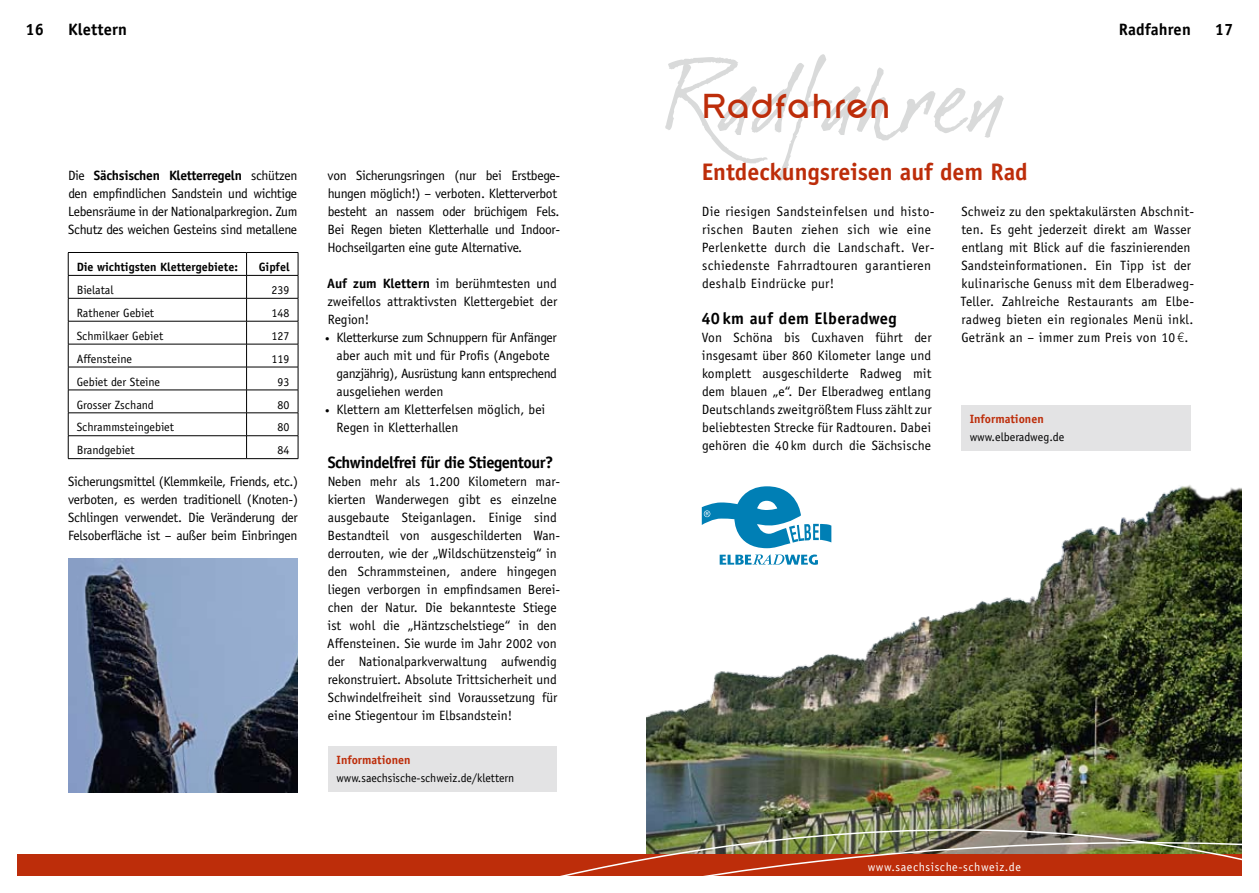
<style>
.page{position:relative;width:1259px;height:893px;background:#fff}
.page>*{position:absolute;margin:0;border:0;box-sizing:border-box;transform-origin:0 0}
.t1{font:700 36px "SF New Republic";letter-spacing:.045em;color:#bd2d0a}
.t2{font:700 24px "Officina Sans";color:#bd2d0a}
.t3{font:700 16.5px "Officina Sans";letter-spacing:-.035em;color:#000}
.t4{font:700 16.5px "Officina Sans";color:#000}
.t5{font:700 16.5px "Officina Sans";letter-spacing:.02em;color:#000}
.t6{font:13.5px/18px "Officina Sans";color:#000;text-align:justify}
.t7{font:13.5px/18px "Officina Sans";letter-spacing:-.02em;color:#000}
.t8{font:13.5px/18px "Officina Sans";letter-spacing:.03em;color:#000}
.t9{font:12px "Officina Sans";color:#000}
.t10{font:700 12px "Officina Sans";color:#000}
.t11{font:12px "Officina Sans";letter-spacing:.05em;color:#fff}
.t12{font:700 12px "Officina Sans";color:#bd2d0a}
.s1{font-weight:700}
.s2{font-size:9px}
.s3{font-family:"Humanist 521 BT";font-weight:300}
</style>
<div class="page">
<img style="left:68px;top:558px;width:230px;height:234px">
<hr style="left:68px;top:298px;width:178px;height:1px;background:#000">
<hr style="left:246px;top:298px;width:52px;height:1px;background:#000">
<hr style="left:68px;top:321px;width:178px;height:1px;background:#000">
<hr style="left:246px;top:321px;width:52px;height:1px;background:#000">
<hr style="left:68px;top:344px;width:178px;height:1px;background:#000">
<hr style="left:246px;top:344px;width:52px;height:1px;background:#000">
<hr style="left:68px;top:367px;width:178px;height:1px;background:#000">
<hr style="left:246px;top:367px;width:52px;height:1px;background:#000">
<hr style="left:68px;top:390px;width:178px;height:1px;background:#000">
<hr style="left:246px;top:390px;width:52px;height:1px;background:#000">
<hr style="left:68px;top:413px;width:178px;height:1px;background:#000">
<hr style="left:246px;top:413px;width:52px;height:1px;background:#000">
<hr style="left:68px;top:435px;width:178px;height:1px;background:#000">
<hr style="left:246px;top:435px;width:52px;height:1px;background:#000">
<hr style="left:68px;top:252px;width:178px;height:1px;background:#000">
<hr style="left:246px;top:252px;width:52px;height:1px;background:#000">
<hr style="left:68px;top:275px;width:178px;height:1px;background:#000">
<hr style="left:246px;top:275px;width:52px;height:1px;background:#000">
<svg style="left:68px;top:253px;width:1px;height:205px"></svg>
<svg style="left:246px;top:253px;width:1px;height:205px"></svg>
<svg style="left:298px;top:253px;width:1px;height:205px"></svg>
<hr style="left:68px;top:458px;width:178px;height:1px;background:#000">
<hr style="left:246px;top:458px;width:52px;height:1px;background:#000">
<img style="left:646px;top:485px;width:596px;height:269px">
<svg style="left:719px;top:554px;width:99px;height:11px"></svg>
<svg style="left:702px;top:486px;width:129px;height:62px"></svg>
<div style="left:17px;top:855px;width:1225px;height:21px;background:#bd2d0a"></div>
<img style="left:608px;top:754px;width:634px;height:122px">
<svg style="left:665px;top:54px;width:339px;height:127px"></svg>
<div style="left:961px;top:405px;width:230px;height:46px;background:#e3e3e4"></div>
<div style="left:328px;top:746px;width:228px;height:46px;background:#e3e3e4"></div>
<p class="t4" style="left:26px;top:19px;width:20px">16</p>
<p class="t4" style="left:68px;top:19px;width:60px">Klettern</p>
<p class="t4" style="left:1118px;top:19px;width:74px">Radfahren</p>
<p class="t4" style="left:1215px;top:19px;width:20px">17</p>
<p class="t6" style="left:68px;top:167px;width:231px">Die <span class="s1">Sächsischen Kletterregeln</span> schützen den empfindlichen Sandstein und wichtige Lebensräume in der Nationalparkregion. Zum Schutz des weichen Gesteins sind metallene</p>
<p class="t10" style="left:77px;top:260px;width:163px">Die wichtigsten Klettergebiete:</p>
<p class="t10" style="left:259px;top:260px;width:32px">Gipfel</p>
<p class="t9" style="left:77px;top:283px;width:38px">Bielatal</p>
<p class="t9" style="left:271px;top:283px;width:19px">239</p>
<p class="t9" style="left:77px;top:306px;width:79px">Rathener Gebiet</p>
<p class="t9" style="left:271px;top:306px;width:19px">148</p>
<p class="t9" style="left:77px;top:329px;width:88px">Schmilkaer Gebiet</p>
<p class="t9" style="left:271px;top:329px;width:19px">127</p>
<p class="t9" style="left:77px;top:352px;width:57px">Affensteine</p>
<p class="t9" style="left:271px;top:352px;width:19px">119</p>
<p class="t9" style="left:77px;top:375px;width:85px">Gebiet der Steine</p>
<p class="t9" style="left:277px;top:375px;width:13px">93</p>
<p class="t9" style="left:77px;top:397px;width:79px">Grosser Zschand</p>
<p class="t9" style="left:277px;top:397px;width:13px">80</p>
<p class="t9" style="left:77px;top:420px;width:99px">Schrammsteingebiet</p>
<p class="t9" style="left:277px;top:420px;width:13px">80</p>
<p class="t9" style="left:77px;top:443px;width:59px">Brandgebiet</p>
<p class="t9" style="left:277px;top:443px;width:13px">84</p>
<p class="t6" style="left:68px;top:473px;width:231px">Sicherungsmittel (Klemmkeile, Friends, etc.) verboten, es werden traditionell (Knoten-)<br>Schlingen verwendet. Die Veränderung der Felsoberfläche ist – außer beim Einbringen</p>
<p class="t7" style="left:327px;top:167px;width:234px">von Sicherungsringen (nur bei Erstbege&shy;hungen möglich!) – verboten. Kletterverbot besteht an nassem oder brüchigem Fels.<br>Bei Regen bieten Kletterhalle und Indoor-Hochseilgarten eine gute Alternative.</p>
<p class="t6" style="left:327px;top:275px;width:231px"><span class="s1">Auf zum Klettern</span> im berühmtesten und zweifellos attraktivsten Klettergebiet der Region!</p>
<p class="t7" style="left:336px;top:329px;width:222px;text-indent:-11px"><span class="s2">•</span> Kletterkurse zum Schnuppern für Anfänger aber auch mit und für Profis (Angebote ganzjährig), Ausrüstung kann entsprechend ausgeliehen werden</p>
<p class="t6" style="left:336px;top:401px;width:210px;text-indent:-11px"><span class="s2">•</span> Klettern am Kletterfelsen möglich, bei<br>Regen in Kletterhallen</p>
<p class="t3" style="left:328px;top:452px;width:227px">Schwindelfrei für die Stiegentour?</p>
<p class="t6" style="left:327px;top:473px;width:235px;text-align:left">Neben mehr als 1.200 Kilometern mar&shy;kierten Wanderwegen gibt es einzelne ausgebaute Steiganlagen. Einige sind Bestandteil von ausgeschilderten Wan&shy;derrouten, wie der „Wildschützensteig“ in den Schrammsteinen, andere hingegen liegen verborgen in empfindsamen Berei&shy;chen der Natur. Die bekannteste Stiege ist wohl die „Häntzschelstiege“ in den Affensteinen. Sie wurde im Jahr 2002 von der Nationalparkverwaltung aufwendig rekonstruiert. Absolute Trittsicherheit und Schwindelfreiheit sind Voraussetzung für eine Stiegentour im Elbsandstein!</p>
<p class="t12" style="left:336px;top:752px;width:76px">Informationen</p>
<p class="t9" style="left:336px;top:771px;width:179px">www.saechsische-schweiz.de/klettern</p>
<h1 class="t1" style="left:702px;top:86px;width:189px">Radfahren</h1>
<h2 class="t2" style="left:702px;top:157px;width:327px">Entdeckungsreisen auf dem Rad</h2>
<p class="t8" style="left:702px;top:203px;width:234px">Die riesigen Sandsteinfelsen und histo&shy;rischen Bauten ziehen sich wie eine Perlenkette durch die Landschaft. Ver&shy;schiedenste Fahrradtouren garantieren deshalb Eindrücke pur!</p>
<p class="t5" style="left:701px;top:308px;width:197px">40km auf dem Elberadweg</p>
<p class="t6" style="left:702px;top:329px;width:231px">Von Schöna bis Cuxhaven führt der insgesamt über 860 Kilometer lange und komplett ausgeschilderte Radweg mit dem blauen „e“. Der Elberadweg entlang Deutschlands zweitgrößtem Fluss zählt zur beliebtesten Strecke für Radtouren. Dabei gehören die 40 km durch die Sächsische</p>
<p class="t6" style="left:960px;top:203px;width:235px;text-align:left">Schweiz zu den spektakulärsten Abschnit&shy;ten. Es geht jederzeit direkt am Wasser entlang mit Blick auf die faszinierenden Sandsteinformationen. Ein Tipp ist der kulinarische Genuss mit dem Elberadweg-Teller. Zahlreiche Restaurants am Elbe&shy;radweg bieten ein regionales Menü inkl.<br>Getränk an – immer zum Preis von 10 <span class="s3">¤</span>.</p>
<p class="t12" style="left:969px;top:411px;width:76px">Informationen</p>
<p class="t9" style="left:969px;top:430px;width:96px">www.elberadweg.de</p>
<p class="t11" style="left:868px;top:860px;width:155px">www.saechsische-schweiz.de</p>
</div>
